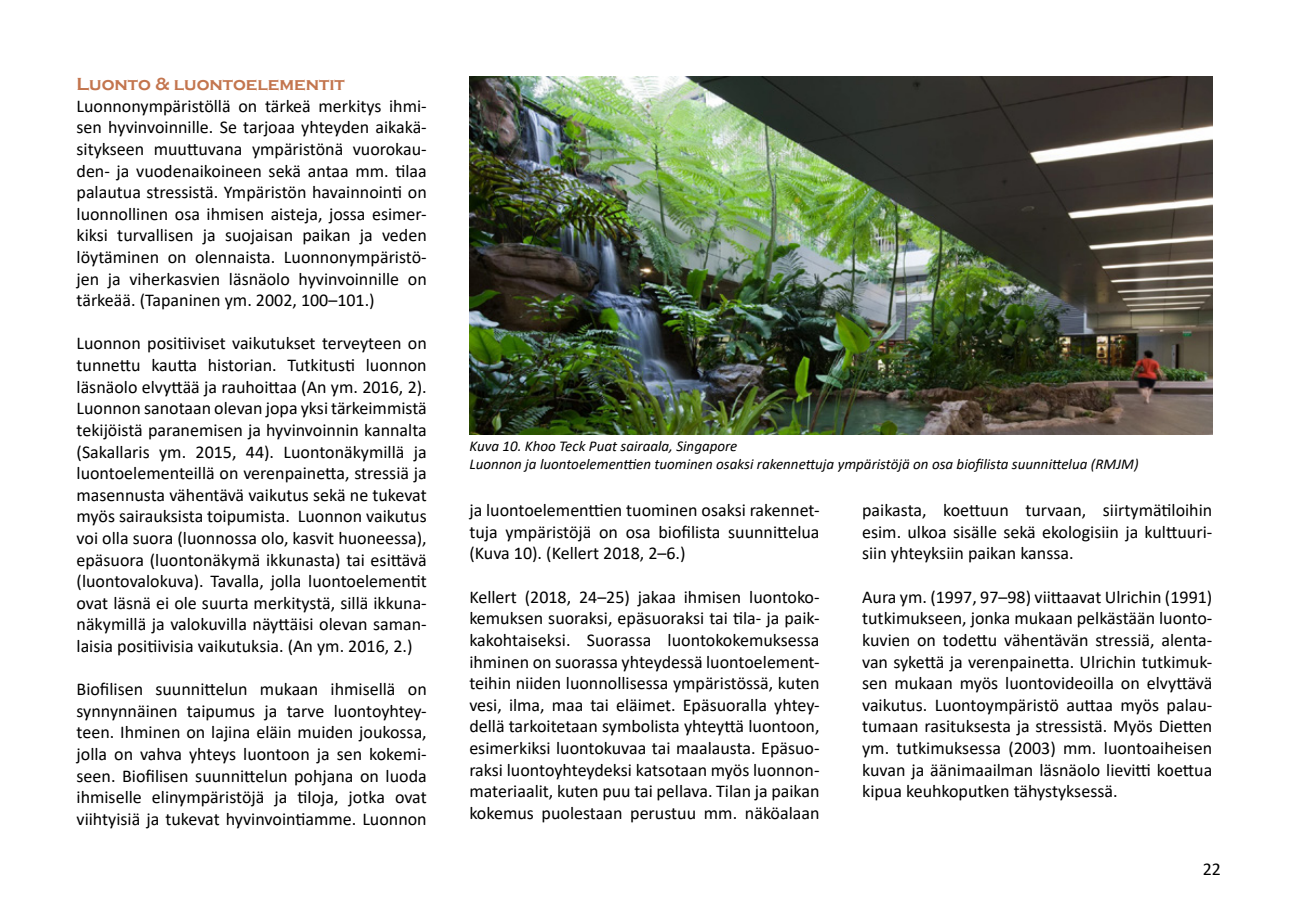
<style>
.page{position:relative;width:1289px;height:919px;background:#fff}
.page>*{position:absolute;margin:0;border:0;box-sizing:border-box;transform-origin:0 0}
.t1{font:18px/21.6px "Calibri";color:#000;text-align:justify}
.t2{font:700 18px "Copperplate Gothic";color:#c3754e}
.t3{font:italic 15px/18px "Calibri";color:#000}
</style>
<div class="page">
<img style="left:469px;top:77px;width:743px;height:357px">
<p class="t2" style="left:77px;top:74px;width:270px">Luonto &amp; luontoelementit</p>
<p class="t1" style="left:77px;top:94px;width:352px">Luonnonympäristöllä on tärkeä merkitys ihmi&shy;sen hyvinvoinnille. Se tarjoaa yhteyden aikakä&shy;sitykseen muuttuvana ympäristönä vuorokau&shy;den- ja vuodenaikoineen sekä antaa mm. tilaa palautua stressistä. Ympäristön havainnointi on luonnollinen osa ihmisen aisteja, jossa esimer&shy;kiksi turvallisen ja suojaisan paikan ja veden löytäminen on olennaista. Luonnonympäristö&shy;jen ja viherkasvien läsnäolo hyvinvoinnille on tärkeää. (Tapaninen ym. 2002, 100–101.)</p>
<p class="t1" style="left:77px;top:332px;width:352px">Luonnon positiiviset vaikutukset terveyteen on tunnettu kautta historian. Tutkitusti luonnon läsnäolo elvyttää ja rauhoittaa (An ym. 2016, 2).<br>Luonnon sanotaan olevan jopa yksi tärkeimmistä tekijöistä paranemisen ja hyvinvoinnin kannalta (Sakallaris ym. 2015, 44). Luontonäkymillä ja luontoelementeillä on verenpainetta, stressiä ja masennusta vähentävä vaikutus sekä ne tukevat myös sairauksista toipumista. Luonnon vaikutus voi olla suora (luonnossa olo, kasvit huoneessa), epäsuora (luontonäkymä ikkunasta) tai esittävä (luontovalokuva). Tavalla, jolla luontoelementit ovat läsnä ei ole suurta merkitystä, sillä ikkuna&shy;näkymillä ja valokuvilla näyttäisi olevan saman&shy;laisia positiivisia vaikutuksia. (An ym. 2016, 2.)</p>
<p class="t1" style="left:77px;top:678px;width:352px">Biofilisen suunnittelun mukaan ihmisellä on synnynnäinen taipumus ja tarve luontoyhtey&shy;teen. Ihminen on lajina eläin muiden joukossa, jolla on vahva yhteys luontoon ja sen kokemi&shy;seen. Biofilisen suunnittelun pohjana on luoda ihmiselle elinympäristöjä ja tiloja, jotka ovat viihtyisiä ja tukevat hyvinvointiamme. Luonnon</p>
<p class="t3" style="left:469px;top:436px;width:670px">Kuva 10. Khoo Teck Puat sairaala, Singapore<br>Luonnon ja luontoelementtien tuominen osaksi rakennettuja ympäristöjä on osa biofilista suunnittelua (RMJM)</p>
<p class="t1" style="left:469px;top:499px;width:352px">ja luontoelementtien tuominen osaksi rakennet&shy;tuja ympäristöjä on osa biofilista suunnittelua (Kuva 10). (Kellert 2018, 2–6.)</p>
<p class="t1" style="left:469px;top:585px;width:352px">Kellert (2018, 24–25) jakaa ihmisen luontoko&shy;kemuksen suoraksi, epäsuoraksi tai tila- ja paik&shy;kakohtaiseksi. Suorassa luontokokemuksessa ihminen on suorassa yhteydessä luontoelement&shy;teihin niiden luonnollisessa ympäristössä, kuten vesi, ilma, maa tai eläimet. Epäsuoralla yhtey&shy;dellä tarkoitetaan symbolista yhteyttä luontoon, esimerkiksi luontokuvaa tai maalausta. Epäsuo&shy;raksi luontoyhteydeksi katsotaan myös luonnon&shy;materiaalit, kuten puu tai pellava. Tilan ja paikan kokemus puolestaan perustuu mm. näköalaan</p>
<p class="t1" style="left:862px;top:499px;width:352px">paikasta, koettuun turvaan, siirtymätiloihin esim. ulkoa sisälle sekä ekologisiin ja kulttuuri&shy;siin yhteyksiin paikan kanssa.</p>
<p class="t1" style="left:862px;top:585px;width:352px">Aura ym. (1997, 97–98) viittaavat Ulrichin (1991) tutkimukseen, jonka mukaan pelkästään luonto&shy;kuvien on todettu vähentävän stressiä, alenta&shy;van sykettä ja verenpainetta. Ulrichin tutkimuk&shy;sen mukaan myös luontovideoilla on elvyttävä vaikutus. Luontoympäristö auttaa myös palau&shy;tumaan rasituksesta ja stressistä. Myös Dietten ym. tutkimuksessa (2003) mm. luontoaiheisen kuvan ja äänimaailman läsnäolo lievitti koettua kipua keuhkoputken tähystyksessä.</p>
<p class="t1" style="left:1202px;top:857px;width:20px">22</p>
</div>
